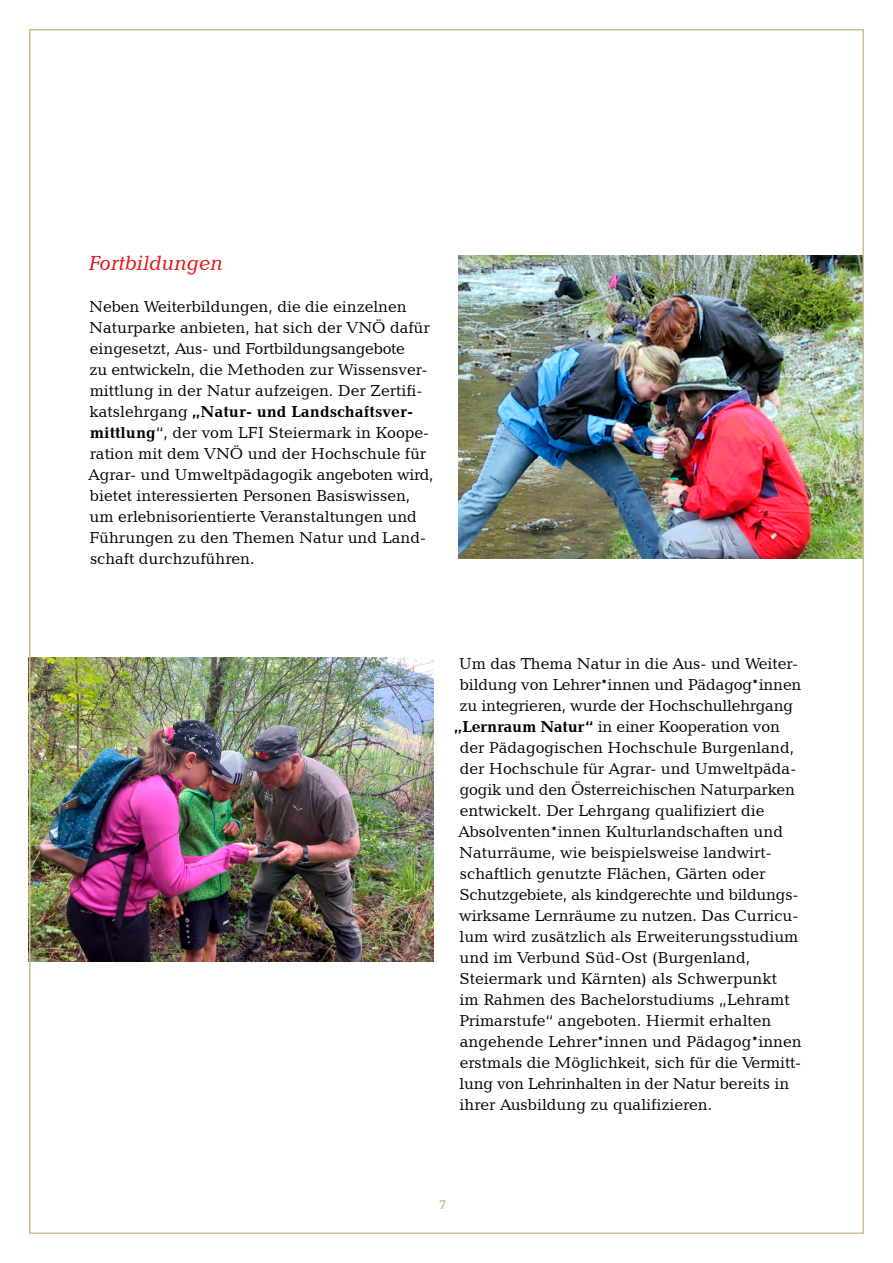
<style>
.page{position:relative;width:893px;height:1263px;background:#fff}
.page>*{position:absolute;margin:0;border:0;box-sizing:border-box;transform-origin:0 0}
.t1{font:italic 21px "Candida BT";color:#e41218}
.t2{font:16.2px/21px "Candida BT";color:#000}
.t3{font:700 13.5px "Candida BT";color:#cfbf93}
.s1{font-weight:700}
</style>
<div class="page">
<img style="left:32px;top:657px;width:402px;height:304px">
<img style="left:458px;top:255px;width:403px;height:304px">
<p class="t1" style="left:89px;top:250px;width:136px">Fortbildungen</p>
<p class="t2" style="left:88px;top:296px;width:347px">Neben Weiterbildungen, die die einzelnen Naturparke anbieten, hat sich der VNÖ dafür eingesetzt, Aus- und Fortbildungsangebote<br>zu entwickeln, die Methoden zur Wissensver&shy;mittlung in der Natur aufzeigen. Der Zertifi&shy;katslehrgang <span class="s1">„Natur- und Landschaftsver&shy;mittlung</span>“, der vom LFI Steiermark in Koope&shy;ration mit dem VNÖ und der Hochschule für Agrar- und Umweltpädagogik angeboten wird, bietet interessierten Personen Basiswissen, um erlebnisorientierte Veranstaltungen und Führungen zu den Themen Natur und Land&shy;schaft durchzuführen.</p>
<p class="t2" style="left:459px;top:653px;width:341px">Um das Thema Natur in die Aus- und Weiter-</p>
<p class="t2" style="left:460px;top:674px;width:343px">bildung von Lehrer*innen und Pädagog*innen</p>
<p class="t2" style="left:460px;top:695px;width:335px">zu integrieren, wurde der Hochschullehrgang</p>
<p class="t2" style="left:454px;top:716px;width:327px"><span class="s1">„Lernraum Natur“</span> in einer Kooperation von</p>
<p class="t2" style="left:460px;top:737px;width:336px">der Pädagogischen Hochschule Burgenland,</p>
<p class="t2" style="left:460px;top:758px;width:338px">der Hochschule für Agrar- und Umweltpäda-</p>
<p class="t2" style="left:460px;top:779px;width:337px">gogik und den Österreichischen Naturparken</p>
<p class="t2" style="left:460px;top:800px;width:306px">entwickelt. Der Lehrgang qualifiziert die</p>
<p class="t2" style="left:458px;top:821px;width:326px">Absolventen*innen Kulturlandschaften und</p>
<p class="t2" style="left:459px;top:842px;width:314px">Naturräume, wie beispielsweise landwirt-</p>
<p class="t2" style="left:460px;top:863px;width:307px">schaftlich genutzte Flächen, Gärten oder</p>
<p class="t2" style="left:459px;top:884px;width:340px">Schutzgebiete, als kindgerechte und bildungs-</p>
<p class="t2" style="left:459px;top:905px;width:341px">wirksame Lernräume zu nutzen. Das Curricu-</p>
<p class="t2" style="left:459px;top:926px;width:340px">lum wird zusätzlich als Erweiterungsstudium</p>
<p class="t2" style="left:459px;top:947px;width:292px">und im Verbund Süd-Ost (Burgenland,</p>
<p class="t2" style="left:459px;top:968px;width:319px">Steiermark und Kärnten) als Schwerpunkt</p>
<p class="t2" style="left:460px;top:989px;width:331px">im Rahmen des Bachelorstudiums „Lehramt</p>
<p class="t2" style="left:459px;top:1010px;width:314px">Primarstufe“ angeboten. Hiermit erhalten</p>
<p class="t2" style="left:460px;top:1031px;width:343px">angehende Lehrer*innen und Pädagog*innen</p>
<p class="t2" style="left:460px;top:1052px;width:343px">erstmals die Möglichkeit, sich für die Vermitt-</p>
<p class="t2" style="left:459px;top:1073px;width:331px">lung von Lehrinhalten in der Natur bereits in</p>
<p class="t2" style="left:460px;top:1094px;width:254px">ihrer Ausbildung zu qualifizieren.</p>
<p class="t3" style="left:439px;top:1196px;width:9px">7</p>
</div>
